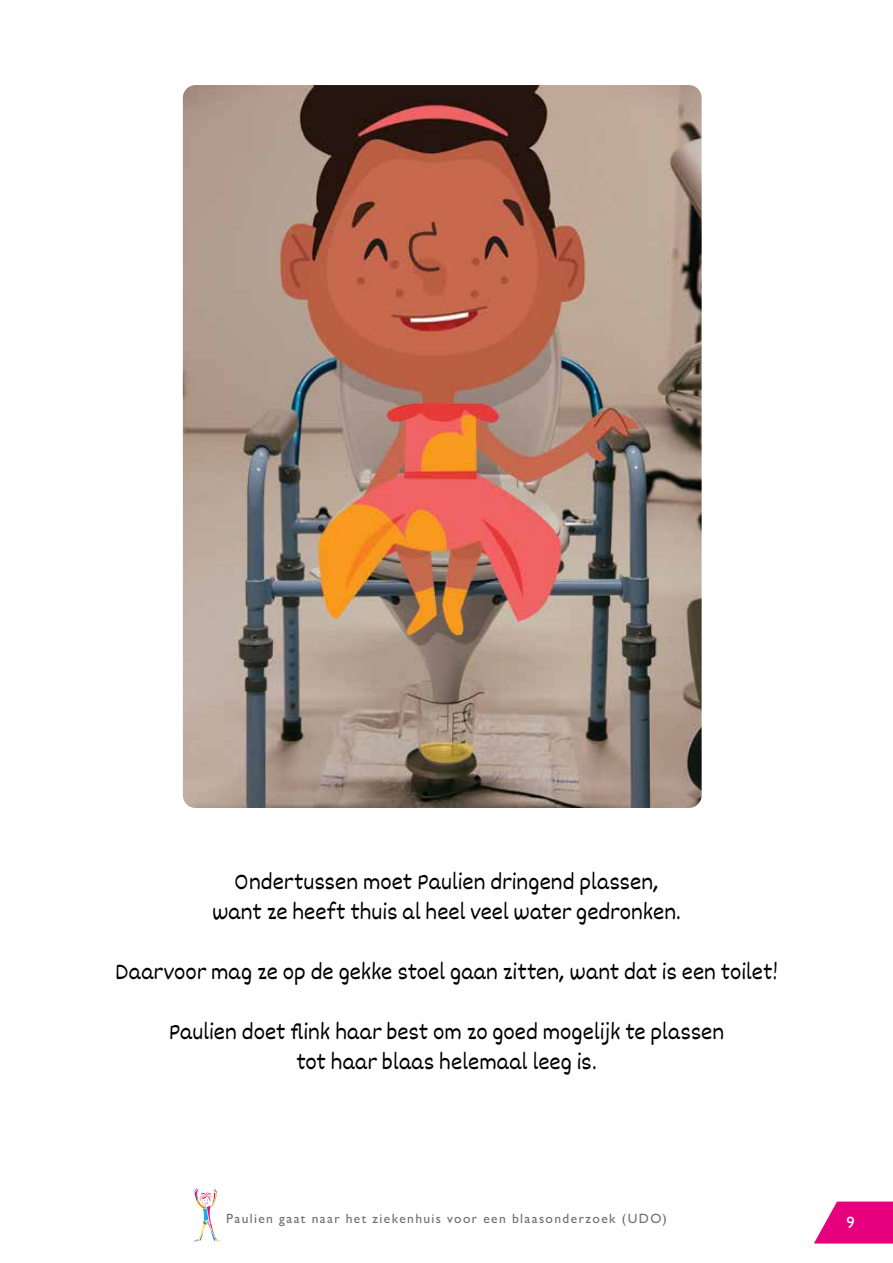
<style>
.page{position:relative;width:893px;height:1263px;background:#fff}
.page>*{position:absolute;margin:0;border:0;box-sizing:border-box;transform-origin:0 0}
.t1{font:24px/30px "Dekko";color:#000;text-align:center}
.t2{font:500 16.5px "Gill Sans Nova";color:#fff}
.t3{font:500 13.5px "Gill Sans Nova";letter-spacing:.1em;color:#706f6f}
</style>
<div class="page">
<svg style="left:814px;top:1201px;width:79px;height:42px;background:#e92891"></svg>
<svg style="left:193px;top:1188px;width:28px;height:54px"></svg>
<img style="left:183px;top:85px;width:519px;height:723px">
<p class="t1" style="left:212px;top:866px;width:470px">Ondertussen moet Paulien dringend plassen, want ze heeft thuis al heel veel water gedronken.</p>
<p class="t1" style="left:115px;top:956px;width:664px">Daarvoor mag ze op de gekke stoel gaan zitten, want dat is een toilet!</p>
<p class="t1" style="left:169px;top:1016px;width:557px">Paulien doet flink haar best om zo goed mogelijk te plassen tot haar blaas helemaal leeg is.</p>
<p class="t3" style="left:226px;top:1210px;width:442px">Paulien gaat naar het ziekenhuis voor een blaasonderzoek (UDO)</p>
<p class="t2" style="left:847px;top:1212px;width:10px">9</p>
</div>
